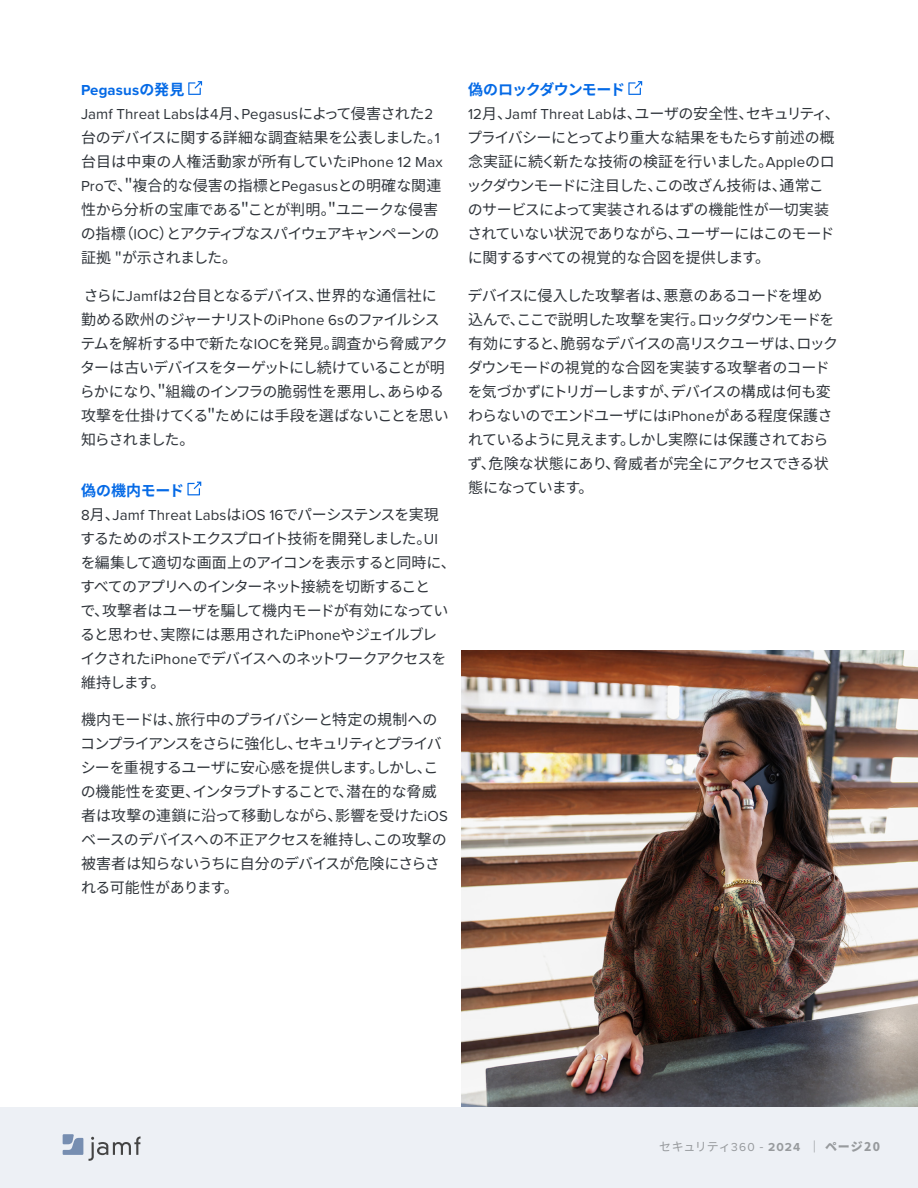
<style>
.page{position:relative;width:918px;height:1188px;background:#fff}
.page>*{position:absolute;margin:0;border:0;box-sizing:border-box;transform-origin:0 0}
.body{font:15px/24px "Noto Sans CJ Kjp";letter-spacing:-.045em;color:#2f343a}
.body-2{font:15px/24px "Noto Sans CJ Kjp";letter-spacing:-.025em;color:#2f343a}
.t1{font:12px "Noto Sans CJ Kjp";letter-spacing:.005em;color:#979a9d}
.s1{font-family:"Proxima Nova";font-weight:700;color:#056ae6}
.s2{font-weight:700;color:#056ae6}
.s3{font-family:"Proxima Nova"}
.s4{font-family:"Proxima Nova";font-weight:700}
.s5{font-weight:900}
</style>
<div class="page">
<div style="left:0;top:1107px;width:918px;height:81px;background:#edf0f5"></div>
<svg style="left:89px;top:1136px;width:52px;height:25px"></svg>
<svg style="left:63px;top:1134px;width:20px;height:21px"></svg>
<svg style="left:188px;top:81px;width:14px;height:14px"></svg>
<svg style="left:187px;top:482px;width:14px;height:13px"></svg>
<svg style="left:628px;top:81px;width:14px;height:14px"></svg>
<img style="left:461px;top:650px;width:457px;height:457px">
<p class="body-2" style="left:81px;top:78px;width:364px"><span class="s1">Pegasus</span><span class="s2">の発見<br></span><span class="s3">Jamf Threat Labs</span>は<span class="s3">4</span>月、<span class="s3">Pegasus</span>によって侵害された<span class="s3">2</span>台のデバイスに関する詳細な調査結果を公表しました。<span class="s3">1</span>台目は中東の人権活動家が所有していた<span class="s3">iPhone 12 Max<br>Pro</span>で、＂複合的な侵害の指標と<span class="s3">Pegasus</span>との明確な関連性から分析の宝庫である＂ことが判明。＂ユニークな侵害の指標（<span class="s3">IOC</span>）とアクティブなスパイウェアキャンペーンの証拠 "が示されました。</p>
<p class="body" style="left:80px;top:283px;width:370px">さらに<span class="s3">Jamf</span>は<span class="s3">2</span>台目となるデバイス、世界的な通信社に勤める欧州のジャーナリストの<span class="s3">iPhone 6s</span>のファイルシステムを解析する中で新たな<span class="s3">IOC</span>を発見。調査から脅威アクターは古いデバイスをターゲットにし続けていることが明らかになり、＂組織のインフラの脆弱性を悪用し、あらゆる攻撃を仕掛けてくる＂ためには手段を選ばないことを思い知らされました。</p>
<p class="body" style="left:80px;top:478px;width:377px"><span class="s2">偽の機内モード<br></span><span class="s3">8</span>月、<span class="s3">Jamf Threat Labs</span>は<span class="s3">iOS 16</span>でパーシステンスを実現するためのポストエクスプロイト技術を開発しました。<span class="s3">UI</span>を編集して適切な画面上のアイコンを表示すると同時に、すべてのアプリへのインターネット接続を切断すること<br>で、攻撃者はユーザを騙して機内モードが有効になっていると思わせ、実際には悪用された<span class="s3">iPhone</span>やジェイルブレイクされた<span class="s3">iPhone</span>でデバイスへのネットワークアクセスを維持します。</p>
<p class="body" style="left:80px;top:708px;width:369px">機内モードは、旅行中のプライバシーと特定の規制へのコンプライアンスをさらに強化し、セキュリティとプライバシーを重視するユーザに安心感を提供します。しかし、この機能性を変更、インタラプトすることで、潜在的な脅威者は攻撃の連鎖に沿って移動しながら、影響を受けた<span class="s3">iOS</span>ベースのデバイスへの不正アクセスを維持し、この攻撃の被害者は知らないうちに自分のデバイスが危険にさらされる可能性があります。</p>
<p class="body" style="left:466px;top:78px;width:375px"><span class="s2">偽のロックダウンモード<br></span><span class="s3">12</span>月、<span class="s3">Jamf Threat Lab</span>は、ユーザの安全性、セキュリティ、プライバシーにとってより重大な結果をもたらす前述の概念実証に続く新たな技術の検証を行いました。<span class="s3">Apple</span>のロックダウンモードに注目した、この改ざん技術は、通常このサービスによって実装されるはずの機能性が一切実装されていない状況でありながら、ユーザーにはこのモードに関するすべての視覚的な合図を提供します。</p>
<p class="body" style="left:468px;top:283px;width:372px">デバイスに侵入した攻撃者は、悪意のあるコードを埋め込んで、ここで説明した攻撃を実行。ロックダウンモードを有効にすると、脆弱なデバイスの高リスクユーザは、ロックダウンモードの視覚的な合図を実装する攻撃者のコードを気づかずにトリガーしますが、デバイスの構成は何も変わらないのでエンドユーザには<span class="s3">iPhone</span>がある程度保護されているように見えます。しかし実際には保護されておらず、危険な状態にあり、脅威者が完全にアクセスできる状態になっています。</p>
<p class="t1" style="left:659px;top:1140px;width:222px">セキュリティ<span class="s3">360</span> - <span class="s4">2024</span> <span class="s5">｜ ページ20</span></p>
</div>
